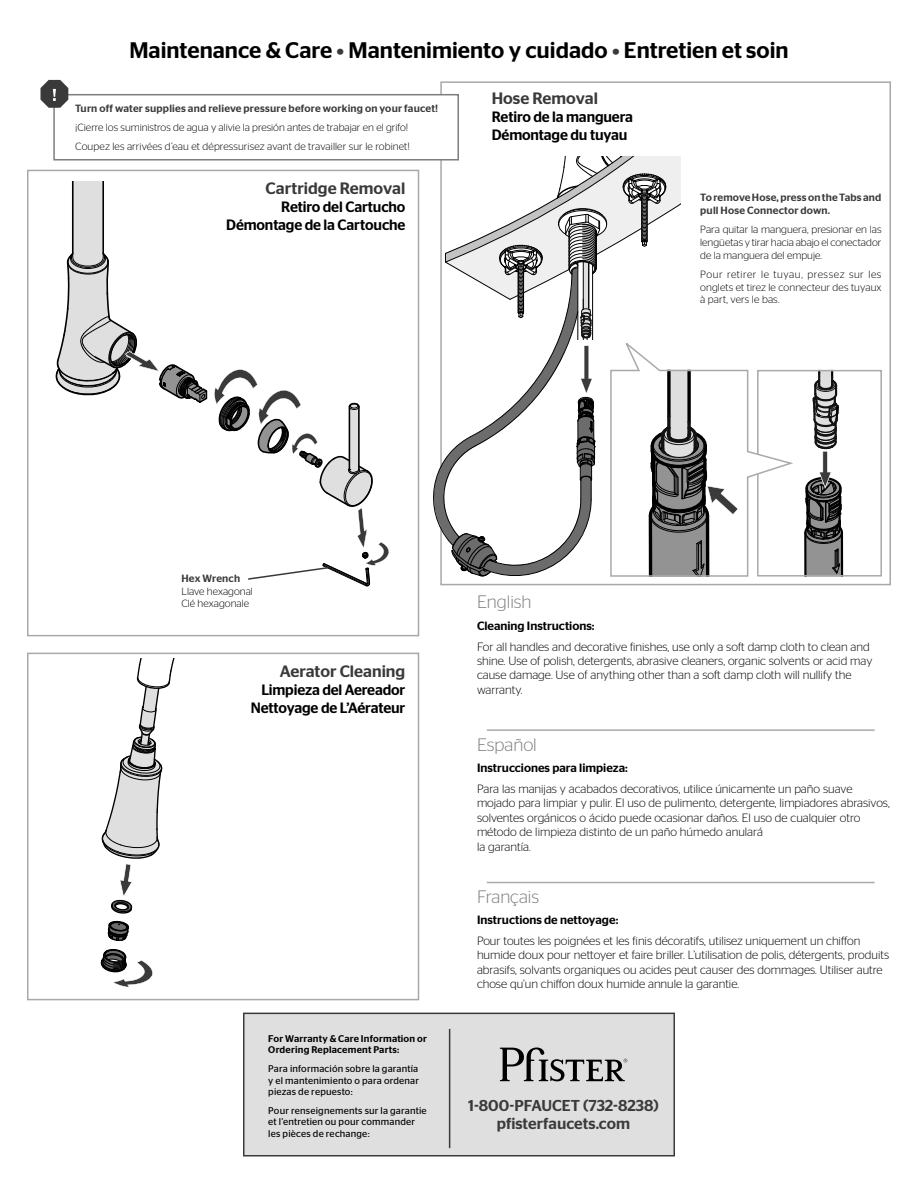
<style>
.page{position:relative;width:918px;height:1188px;background:#fff}
.page>*{position:absolute;margin:0;border:0;box-sizing:border-box;transform-origin:0 0}
.t1{font:500 22.5px "Stag Sans";color:#000}
.t2{font:300 18px "Stag Sans";color:#7d7d7d}
.t3{font:500 16.5px "Stag Sans";color:#3a3a3a}
.t4{font:500 15.75px "Stag Sans";color:#3a3a3a}
.t5{font:500 15px "Stag Sans";letter-spacing:-.01em;color:#000}
.t6{font:300 12px/14.4px "Stag Sans";color:#000}
.t7{font:500 12px "Stag Sans";color:#000}
.Text{font:300 10.5px/12.6px "Stag Sans";letter-spacing:.005em;color:#000;text-align:justify}
.Text-2{font:500 10.5px/12.6px "Stag Sans";letter-spacing:.015em;color:#3a3a3a}
.t8{font:9.75px/11.7px "Stag Sans";letter-spacing:.02em;color:#000;text-align:justify}
.t9{font:500 9.75px/11.7px "Stag Sans";letter-spacing:.02em;color:#000}
.s1{color:#3a3a3a}
</style>
<div class="page">
<div style="left:27px;top:170px;width:392px;height:466px;border:2px solid #a8a8a8"></div>
<div style="left:27px;top:653px;width:392px;height:347px;border:2px solid #a8a8a8"></div>
<svg style="left:107px;top:920px;width:22px;height:21px"></svg>
<svg style="left:101px;top:949px;width:52px;height:38px"></svg>
<svg style="left:102px;top:659px;width:73px;height:255px"></svg>
<svg style="left:433px;top:156px;width:449px;height:424px"></svg>
<svg style="left:609px;top:338px;width:187px;height:239px"></svg>
<div style="left:243px;top:1013px;width:432px;height:143px;background:#dfdfdf;border:2px solid #3a3a3a"></div>
<hr style="left:449px;top:1029px;width:1px;height:119px;background:#3a3a3a">
<svg style="left:500px;top:1048px;width:127px;height:33px"></svg>
<div style="left:54px;top:95px;width:404px;height:65px;background:#fff"></div>
<div style="left:53px;top:94px;width:406px;height:67px;border:2px solid #7d7d7d"></div>
<hr style="left:487px;top:729px;width:388px;height:2px;background:#a9a9a9">
<hr style="left:487px;top:882px;width:388px;height:1px;background:#a9a9a9">
<svg style="left:41px;top:80px;width:27px;height:28px"></svg>
<svg style="left:27px;top:182px;width:362px;height:405px"></svg>
<p class="t1" style="left:129px;top:37px;width:661px">Maintenance &amp; Care <span class="s1">•</span> Mantenimiento y cuidado <span class="s1">•</span> Entretien et soin</p>
<p class="Text-2" style="left:75px;top:102px;width:365px">Turn off water supplies and relieve pressure before working on your faucet!</p>
<p class="Text" style="left:75px;top:121px;width:335px">¡Cierre los suministros de agua y alivie la presión antes de trabajar en el grifo!</p>
<p class="Text" style="left:75px;top:140px;width:336px">Coupez les arrivées d’eau et dépressurisez avant de travailler sur le robinet!</p>
<p class="t3" style="left:266px;top:179px;width:141px">Cartridge Removal</p>
<p class="t5" style="left:281px;top:198px;width:126px">Retiro del Cartucho</p>
<p class="t5" style="left:226px;top:216px;width:181px">Démontage de la Cartouche</p>
<p class="t3" style="left:492px;top:89px;width:108px">Hose Removal</p>
<p class="t5" style="left:492px;top:108px;width:143px">Retiro de la manguera</p>
<p class="t5" style="left:492px;top:126px;width:137px">Démontage du tuyau</p>
<p class="Text-2" style="left:700px;top:191px;width:183px">To remove Hose, press on the Tabs and pull Hose Connector down.</p>
<p class="Text" style="left:700px;top:223px;width:183px">Para quitar la manguera, presionar en las lengüetas y tirar hacia abajo el conectador de la manguera del empuje.</p>
<p class="Text" style="left:700px;top:268px;width:183px">Pour retirer le tuyau, pressez sur les onglets et tirez le connecteur des tuyaux à part, vers le bas.</p>
<p class="Text-2" style="left:181px;top:572px;width:60px">Hex Wrench</p>
<p class="Text" style="left:181px;top:584px;width:73px">Llave hexagonal</p>
<p class="Text" style="left:181px;top:597px;width:69px">Clé hexagonale</p>
<p class="t3" style="left:280px;top:662px;width:127px">Aerator Cleaning</p>
<p class="t5" style="left:261px;top:681px;width:146px">Limpieza del Aereador</p>
<p class="t5" style="left:251px;top:699px;width:156px">Nettoyage de L’Aérateur</p>
<p class="t9" style="left:268px;top:1032px;width:160px">For Warranty &amp; Care Information or<br>Ordering Replacement Parts:</p>
<p class="t8" style="left:268px;top:1063px;width:152px">Para información sobre la garantía y el mantenimiento o para ordenar piezas de repuesto:</p>
<p class="t8" style="left:268px;top:1104px;width:160px;text-align:left">Pour renseignements sur la garantie et l’entretien ou pour commander les pièces de rechange:</p>
<p class="t2" style="left:477px;top:592px;width:56px">English</p>
<p class="t7" style="left:477px;top:618px;width:119px">Cleaning Instructions:</p>
<p class="t6" style="left:477px;top:639px;width:397px">For all handles and decorative finishes, use only a soft damp cloth to clean and shine. Use of polish, detergents, abrasive cleaners, organic solvents or acid may cause damage. Use of anything other than a soft damp cloth will nullify the warranty.</p>
<p class="t2" style="left:477px;top:735px;width:61px">Español</p>
<p class="t7" style="left:477px;top:761px;width:152px">Instrucciones para limpieza:</p>
<p class="t6" style="left:477px;top:781px;width:414px">Para las manijas y acabados decorativos, utilice únicamente un paño suave mojado para limpiar y pulir. El uso de pulimento, detergente, limpiadores abrasivos, solventes orgánicos o ácido puede ocasionar daños. El uso de cualquier otro método de limpieza distinto de un paño húmedo anulará<br>la garantía.</p>
<p class="t2" style="left:477px;top:886px;width:64px">Français</p>
<p class="t7" style="left:477px;top:913px;width:143px">Instructions de nettoyage:</p>
<p class="t6" style="left:477px;top:933px;width:414px">Pour toutes les poignées et les finis décoratifs, utilisez uniquement un chiffon humide doux pour nettoyer et faire briller. L’utilisation de polis, détergents, produits abrasifs, solvants organiques ou acides peut causer des dommages. Utiliser autre chose qu’un chiffon doux humide annule la garantie.</p>
<p class="t4" style="left:468px;top:1096px;width:192px">1-800-PFAUCET (732-8238)</p>
<p class="t4" style="left:497px;top:1114px;width:135px">pfisterfaucets.com</p>
</div>
